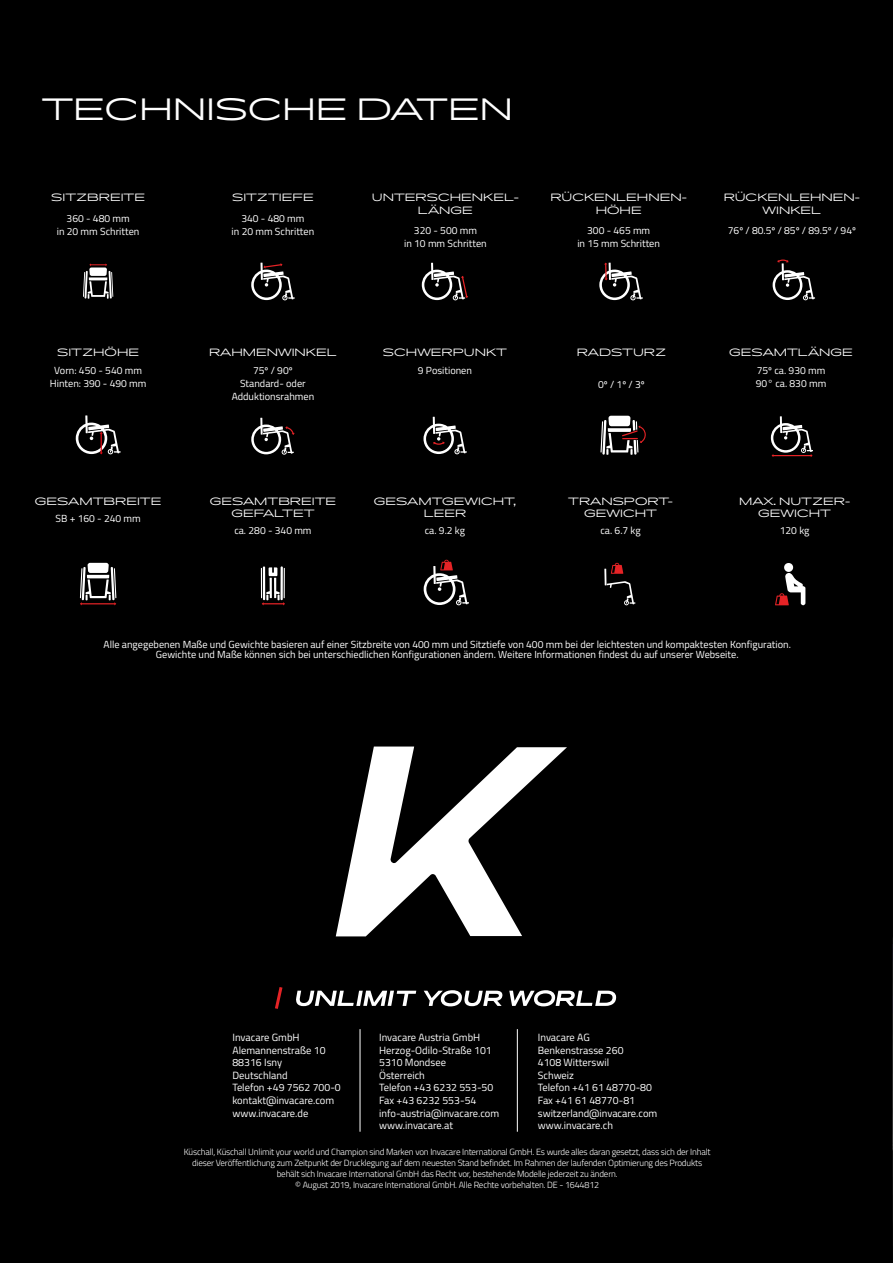
<style>
.page{position:relative;width:893px;height:1263px;background:#000}
.page>*{position:absolute;margin:0;border:0;box-sizing:border-box;transform-origin:0 0}
.t1{font:300 30px "Pano";letter-spacing:.01em;color:#fff}
.t2{font:10.5px/12.6px "Titillium Web";color:#fff}
.t3{font:10.35px/13.2px "Titillium Web";color:#fff;text-align:center}
.t4{font:300 10.35px/12.3px "Pano";color:#fff;text-align:center}
.t5{font:300 9px/10.8px "Titillium Web";letter-spacing:-.02em;color:#fff;text-align:center}
</style>
<div class="page">
<img style="left:892px;top:938px;width:1px;height:283px">
<svg style="left:336px;top:746px;width:231px;height:190px"></svg>
<svg style="left:296px;top:991px;width:120px;height:15px"></svg>
<svg style="left:424px;top:990px;width:79px;height:16px"></svg>
<svg style="left:509px;top:990px;width:107px;height:16px"></svg>
<svg style="left:275px;top:987px;width:8px;height:22px"></svg>
<svg style="left:251px;top:418px;width:44px;height:37px"></svg>
<svg style="left:424px;top:559px;width:45px;height:46px"></svg>
<svg style="left:76px;top:415px;width:45px;height:39px"></svg>
<svg style="left:261px;top:566px;width:24px;height:39px"></svg>
<svg style="left:80px;top:563px;width:36px;height:42px"></svg>
<svg style="left:83px;top:264px;width:30px;height:35px"></svg>
<svg style="left:422px;top:263px;width:46px;height:37px"></svg>
<svg style="left:599px;top:263px;width:44px;height:37px"></svg>
<svg style="left:251px;top:263px;width:44px;height:37px"></svg>
<svg style="left:604px;top:563px;width:31px;height:42px"></svg>
<svg style="left:773px;top:259px;width:42px;height:41px"></svg>
<svg style="left:423px;top:417px;width:44px;height:37px"></svg>
<svg style="left:600px;top:416px;width:46px;height:39px"></svg>
<svg style="left:771px;top:416px;width:42px;height:41px"></svg>
<svg style="left:775px;top:563px;width:30px;height:42px"></svg>
<hr style="left:360px;top:1029px;width:1px;height:103px;background:#fff">
<hr style="left:517px;top:1029px;width:1px;height:103px;background:#fff">
<h1 class="t1" style="left:42px;top:90px;width:473px">TECHNISCHE DATEN</h1>
<p class="t4" style="left:51px;top:191px;width:95px">SITZBREITE</p>
<p class="t3" style="left:57px;top:211px;width:84px">360 - 480 mm<br>in 20 mm Schritten</p>
<p class="t4" style="left:232px;top:191px;width:83px">SITZTIEFE</p>
<p class="t3" style="left:232px;top:211px;width:84px">340 - 480 mm<br>in 20 mm Schritten</p>
<p class="t4" style="left:372px;top:191px;width:149px">UNTERSCHENKEL-<br>LÄNGE</p>
<p class="t3" style="left:404px;top:223px;width:84px">320 - 500 mm<br>in 10 mm Schritten</p>
<p class="t4" style="left:550px;top:191px;width:138px">RÜCKENLEHNEN-<br>HÖHE</p>
<p class="t3" style="left:577px;top:223px;width:84px">300 - 465 mm<br>in 15 mm Schritten</p>
<p class="t4" style="left:724px;top:191px;width:138px">RÜCKENLEHNEN-<br>WINKEL</p>
<p class="t3" style="left:728px;top:223px;width:130px">76º / 80.5º / 85º / 89.5º / 94º</p>
<p class="t4" style="left:57px;top:346px;width:83px">SITZHÖHE</p>
<p class="t3" style="left:50px;top:363px;width:98px">Vorn: 450 - 540 mm<br>Hinten: 390 - 490 mm</p>
<p class="t4" style="left:35px;top:494px;width:128px">GESAMTBREITE</p>
<p class="t3" style="left:55px;top:511px;width:87px">SB + 160 - 240 mm</p>
<p class="t4" style="left:209px;top:346px;width:129px">RAHMENWINKEL</p>
<p class="t3" style="left:232px;top:363px;width:84px">75º / 90º<br>Standard- oder<br>Adduktionsrahmen</p>
<p class="t4" style="left:383px;top:346px;width:125px">SCHWERPUNKT</p>
<p class="t3" style="left:418px;top:363px;width:56px">9 Positionen</p>
<p class="t4" style="left:210px;top:494px;width:128px">GESAMTBREITE<br>GEFALTET</p>
<p class="t3" style="left:234px;top:524px;width:79px">ca. 280 - 340 mm</p>
<p class="t4" style="left:374px;top:494px;width:144px">GESAMTGEWICHT,<br>LEER</p>
<p class="t3" style="left:425px;top:524px;width:42px">ca. 9.2 kg</p>
<p class="t4" style="left:577px;top:346px;width:91px">RADSTURZ</p>
<p class="t3" style="left:598px;top:378px;width:48px">0º / 1º / 3º</p>
<p class="t4" style="left:568px;top:494px;width:106px">TRANSPORT-<br>GEWICHT</p>
<p class="t3" style="left:600px;top:524px;width:42px">ca. 6.7 kg</p>
<p class="t4" style="left:729px;top:346px;width:125px">GESAMTLÄNGE</p>
<p class="t3" style="left:756px;top:363px;width:72px;text-align:left">75º ca. 930 mm<br>90° ca. 830 mm</p>
<p class="t4" style="left:739px;top:494px;width:113px">MAX. NUTZER-<br>GEWICHT</p>
<p class="t3" style="left:780px;top:524px;width:31px">120 kg</p>
<p class="t3" style="left:104px;top:639px;width:689px;line-height:10.4px">Alle angegebenen Maße und Gewichte basieren auf einer Sitzbreite von 400 mm und Sitztiefe von 400 mm bei der leichtesten und kompaktesten Konfiguration.<br>Gewichte und Maße können sich bei unterschiedlichen Konfigurationen ändern. Weitere Informationen findest du auf unserer Webseite.</p>
<p class="t2" style="left:232px;top:1030px;width:110px">Invacare GmbH<br>Alemannenstraße 10<br>88316 Isny<br>Deutschland<br>Telefon +49 7562 700-0 kontakt@invacare.com www.invacare.de</p>
<p class="t2" style="left:379px;top:1030px;width:122px">Invacare Austria GmbH<br>Herzog-Odilo-Straße 101<br>5310 Mondsee<br>Österreich<br>Telefon +43 6232 553-50<br>Fax +43 6232 553-54 info-austria@invacare.com www.invacare.at</p>
<p class="t2" style="left:538px;top:1030px;width:121px">Invacare AG<br>Benkenstrasse 260<br>4108 Witterswil<br>Schweiz<br>Telefon +41 61 48770-80<br>Fax +41 61 48770-81 switzerland@invacare.com www.invacare.ch</p>
<p class="t5" style="left:184px;top:1146px;width:528px">Küschall, Küschall Unlimit your world und Champion sind Marken von Invacare International GmbH. Es wurde alles daran gesetzt, dass sich der Inhalt dieser Veröffentlichung zum Zeitpunkt der Drucklegung auf dem neuesten Stand befindet. Im Rahmen der laufenden Optimierung des Produkts behält sich Invacare International GmbH das Recht vor, bestehende Modelle jederzeit zu ändern.<br>© August 2019, Invacare International GmbH. Alle Rechte vorbehalten. DE - 1644812</p>
</div>
